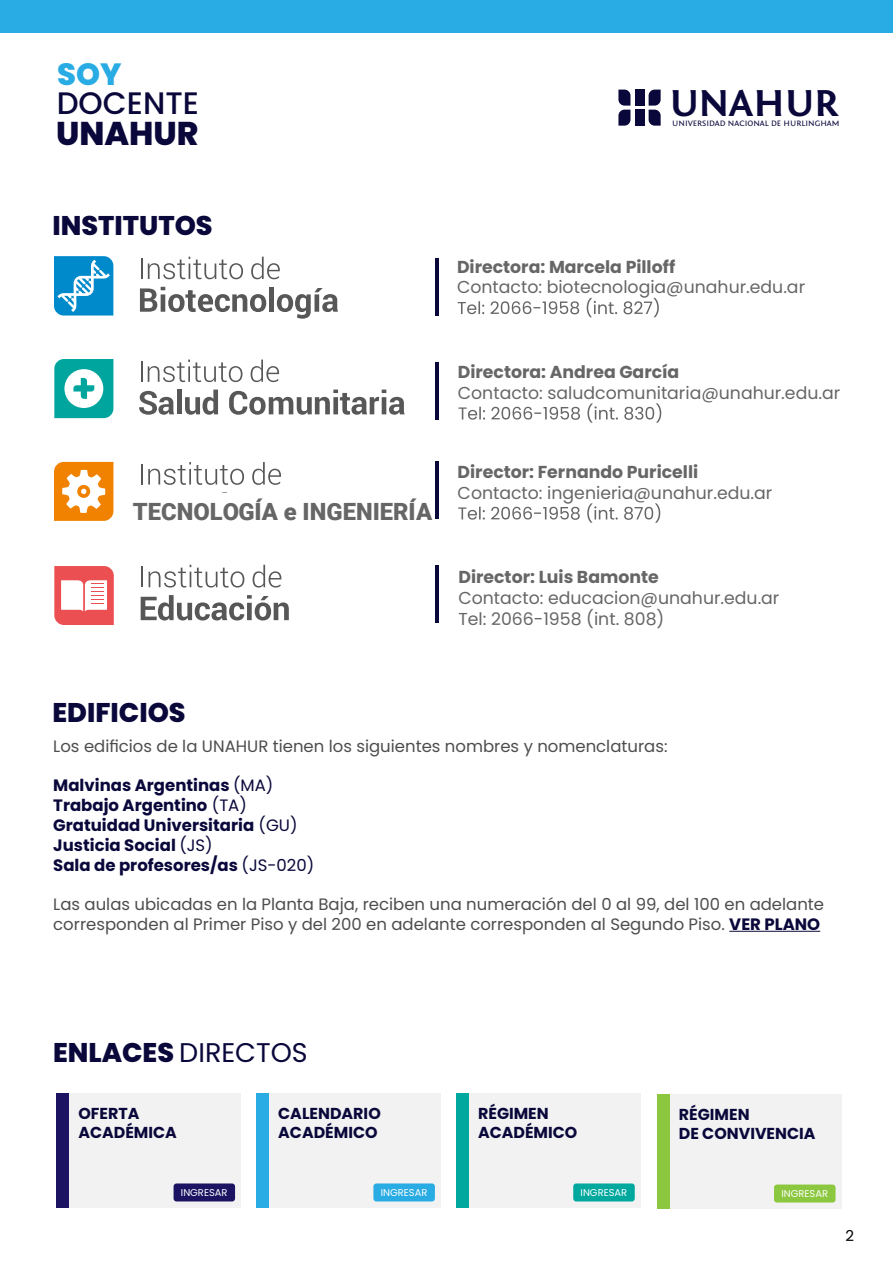
<style>
.page{position:relative;width:893px;height:1263px;background:#fff}
.page>*{position:absolute;margin:0;border:0;box-sizing:border-box;transform-origin:0 0}
.t1{font:700 38.85px "Fontin Sans";color:#0a083b;scale:1.06 1}
.t2{font:800 32.85px "Poppins";color:#0a083b}
.t3{font:500 31.05px "Poppins";color:#0a083b}
.t4{font:800 30.75px "Poppins";color:#29abe3}
.t5{font:800 27px "Poppins";color:#0a083b}
.t6{font:27px "Poppins";color:#0a083b}
.t7{font:900 23.7px "Roboto";color:#666}
.t8{font:17.25px/20.7px "Poppins";color:#666}
.t9{font:700 17.25px "Poppins";color:#666}
.t10{font:16.5px/19.8px "Poppins";color:#4d4d4d}
.t11{font:700 16.5px/19.8px "Poppins";color:#0a083b}
.t12{font:700 15.9px/19px "Poppins";color:#0a083b}
.t13{font:15px "Poppins";color:#000}
.t14{font:9.9px "Poppins";color:#fff}
.t15{font:8.25px "Fontin Sans";color:#0a083b;scale:1.06 1}
.s1{font-weight:400}
.s2{font-weight:700;color:#0a083b}
.s3{font-weight:800}
</style>
<div class="page">
<div style="left:56px;top:1093px;width:185px;height:115px;background:#f2f2f2"></div>
<div style="left:57px;top:1093px;width:12px;height:115px;background:#1c1463"></div>
<div style="left:174px;top:1183px;width:61px;height:18px;background:#1c1463;border-radius:3px"></div>
<div style="left:256px;top:1093px;width:185px;height:115px;background:#f2f2f2"></div>
<div style="left:256px;top:1093px;width:12px;height:115px;background:#29abe3"></div>
<div style="left:373px;top:1183px;width:62px;height:18px;background:#29abe3;border-radius:3px"></div>
<div style="left:456px;top:1093px;width:184px;height:115px;background:#f2f2f2"></div>
<div style="left:456px;top:1093px;width:12px;height:115px;background:#00a89e"></div>
<div style="left:573px;top:1183px;width:62px;height:18px;background:#00a89e;border-radius:3px"></div>
<div style="left:657px;top:1094px;width:184px;height:115px;background:#f2f2f2"></div>
<div style="left:657px;top:1094px;width:12px;height:115px;background:#8cc740"></div>
<div style="left:774px;top:1184px;width:61px;height:18px;background:#8cc740;border-radius:3px"></div>
<hr style="left:141px;top:258px;width:2px;height:21px;background:#575757">
<svg style="left:148px;top:257px;width:95px;height:22px"></svg>
<svg style="left:251px;top:257px;width:29px;height:22px"></svg>
<svg style="left:140px;top:287px;width:126px;height:25px"></svg>
<div style="left:269px;top:287px;width:5px;height:25px;background:#575757"></div>
<svg style="left:277px;top:288px;width:61px;height:31px"></svg>
<svg style="left:54px;top:256px;width:59px;height:60px;background:#2b9dd4"></svg>
<svg style="left:54px;top:359px;width:59px;height:59px"></svg>
<svg style="left:141px;top:361px;width:1px;height:21px"></svg>
<svg style="left:148px;top:360px;width:94px;height:22px"></svg>
<svg style="left:251px;top:360px;width:28px;height:22px"></svg>
<svg style="left:139px;top:391px;width:35px;height:24px"></svg>
<div style="left:177px;top:390px;width:5px;height:24px;background:#575757"></div>
<svg style="left:185px;top:390px;width:33px;height:25px"></svg>
<svg style="left:229px;top:390px;width:176px;height:25px"></svg>
<svg style="left:54px;top:462px;width:59px;height:59px"></svg>
<hr style="left:141px;top:464px;width:2px;height:20px;background:#575757">
<svg style="left:148px;top:462px;width:96px;height:23px"></svg>
<svg style="left:252px;top:462px;width:29px;height:23px"></svg>
<svg style="left:54px;top:566px;width:60px;height:59px"></svg>
<svg style="left:142px;top:566px;width:1px;height:21px"></svg>
<svg style="left:149px;top:565px;width:95px;height:22px"></svg>
<svg style="left:253px;top:565px;width:28px;height:22px"></svg>
<svg style="left:141px;top:595px;width:148px;height:25px"></svg>
<hr style="left:435px;top:258px;width:4px;height:58px;background:#0a083b">
<hr style="left:435px;top:362px;width:4px;height:57px;background:#0a083b">
<hr style="left:435px;top:461px;width:4px;height:58px;background:#0a083b">
<hr style="left:435px;top:565px;width:4px;height:57px;background:#0a083b">
<svg style="left:458px;top:298px;width:201px;height:19px"></svg>
<svg style="left:458px;top:403px;width:203px;height:20px"></svg>
<svg style="left:458px;top:503px;width:202px;height:20px"></svg>
<hr style="left:729px;top:931px;width:91px;height:1px;background:#0a083b">
<div style="left:0;top:0;width:893px;height:33px;background:#29abe3"></div>
<svg style="left:649px;top:90px;width:12px;height:36px"></svg>
<svg style="left:618px;top:90px;width:12px;height:36px"></svg>
<div style="left:635px;top:90px;width:9px;height:16px;background:#0a083b"></div>
<div style="left:635px;top:110px;width:9px;height:16px;background:#0a083b"></div>
<h3 class="t4" style="left:57px;top:56px;width:66px">SOY</h3>
<h3 class="t3" style="left:57px;top:85px;width:144px">DOCENTE</h3>
<h2 class="t2" style="left:56px;top:115px;width:144px">UNAHUR</h2>
<h1 class="t1" style="left:670px;top:81px;width:161px">UNAHUR</h1>
<p class="t15" style="left:672px;top:118px;width:159px">UNIVERSIDAD NACIONAL DE HURLINGHAM</p>
<h3 class="t5" style="left:52px;top:210px;width:162px">INSTITUTOS</h3>
<p class="t9" style="left:457px;top:256px;width:220px">Directora: Marcela Pilloff</p>
<p class="t8" style="left:457px;top:277px;width:350px">Contacto: biotecnologia@unahur.edu.ar</p>
<h3 class="t7" style="left:133px;top:495px;width:301px">TECNOLOGÍA e INGENIERÍA</h3>
<p class="t9" style="left:458px;top:362px;width:223px">Directora: Andrea García</p>
<p class="t8" style="left:458px;top:382px;width:384px">Contacto: saludcomunitaria@unahur.edu.ar</p>
<p class="t9" style="left:458px;top:462px;width:242px">Director: Fernando Puricelli</p>
<p class="t8" style="left:458px;top:482px;width:316px">Contacto: ingenieria@unahur.edu.ar</p>
<p class="t9" style="left:458px;top:567px;width:202px">Director: Luis Bamonte</p>
<p class="t8" style="left:458px;top:588px;width:322px">Contacto: educacion@unahur.edu.ar<br>Tel: 2066-1958 (int. 808)</p>
<h3 class="t5" style="left:52px;top:697px;width:135px">EDIFICIOS</h3>
<p class="t10" style="left:53px;top:736px;width:616px">Los edificios de la UNAHUR tienen los siguientes nombres y nomenclaturas:</p>
<p class="t11" style="left:53px;top:776px;width:262px">Malvinas Argentinas <span class="s1">(MA)<br></span>Trabajo Argentino <span class="s1">(TA)<br></span>Gratuidad Universitaria <span class="s1">(GU)<br></span>Justicia Social <span class="s1">(JS)<br></span>Sala de profesores/as <span class="s1">(JS-020)</span></p>
<p class="t10" style="left:53px;top:895px;width:772px">Las aulas ubicadas en la Planta Baja, reciben una numeración del 0 al 99, del 100 en adelante corresponden al Primer Piso y del 200 en adelante corresponden al Segundo Piso. <span class="s2">VER PLANO</span></p>
<h3 class="t6" style="left:53px;top:1036px;width:256px"><span class="s3">ENLACES</span> DIRECTOS</h3>
<p class="t12" style="left:78px;top:1103px;width:100px">OFERTA<br>ACADÉMICA</p>
<p class="t12" style="left:278px;top:1103px;width:104px">CALENDARIO<br>ACADÉMICO</p>
<p class="t12" style="left:478px;top:1103px;width:101px">RÉGIMEN<br>ACADÉMICO</p>
<p class="t12" style="left:679px;top:1105px;width:138px">RÉGIMEN<br>DE CONVIVENCIA</p>
<p class="t14" style="left:181px;top:1187px;width:48px">INGRESAR</p>
<p class="t14" style="left:381px;top:1187px;width:48px">INGRESAR</p>
<p class="t14" style="left:581px;top:1187px;width:48px">INGRESAR</p>
<p class="t14" style="left:781px;top:1188px;width:48px">INGRESAR</p>
<p class="t13" style="left:845px;top:1227px;width:10px">2</p>
</div>
